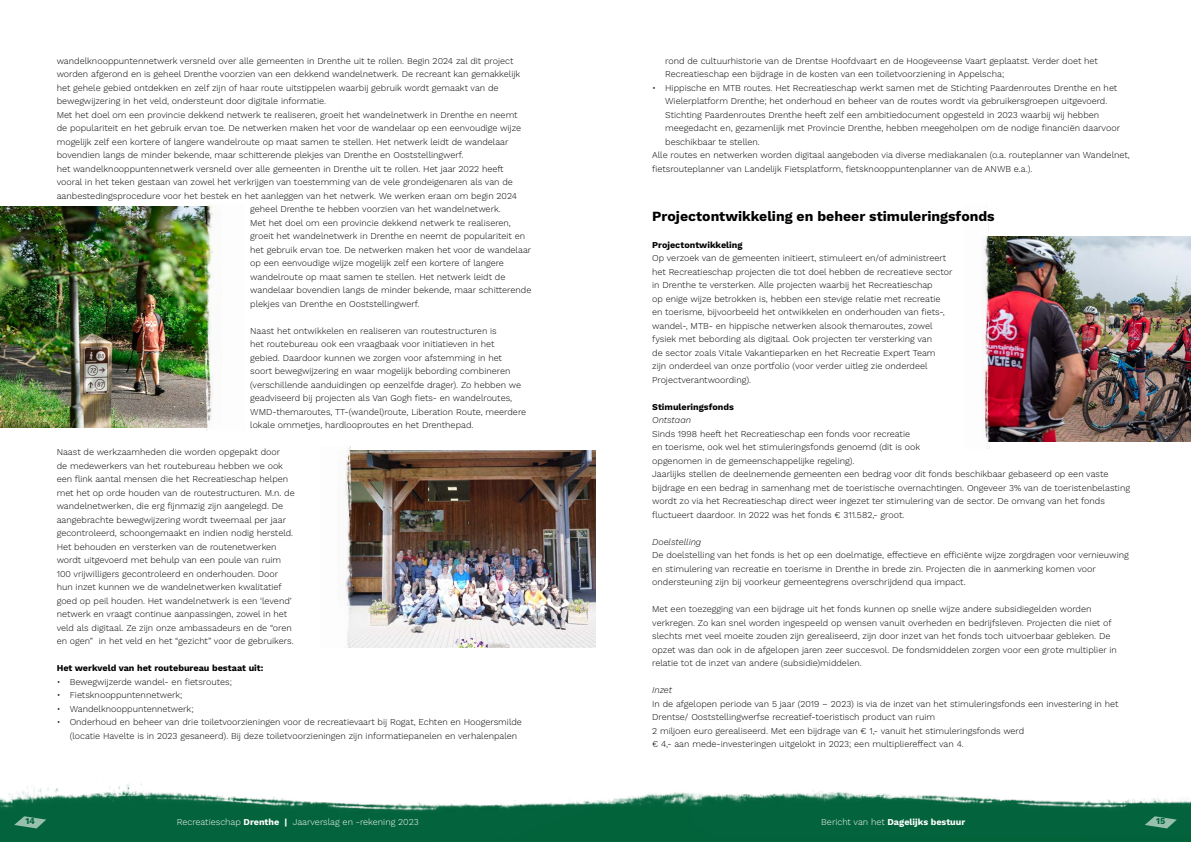
<style>
.page{position:relative;width:1191px;height:842px;background:#fff}
.page>*{position:absolute;margin:0;border:0;box-sizing:border-box;transform-origin:0 0}
.t1{font:700 14px "Work Sans";color:#000}
.t2{font:300 9px/13.5px "Work Sans";color:#000}
.t3{font:700 9px "Work Sans";color:#000}
.t4{font:300 9px "Work Sans";color:#fff}
.t5{font:700 9px "Work Sans";color:#fff}
.t6{font:italic 300 9px "Work Sans";color:#000}
.t7{font:700 9px "Work Sans";color:#00643c}
.s1{font-weight:700}
.s2{font-weight:300}
</style>
<div class="page">
<img style="left:0;top:206px;width:193px;height:221px">
<img style="left:193px;top:205px;width:21px;height:225px">
<img style="left:996px;top:236px;width:195px;height:206px">
<img style="left:984px;top:216px;width:12px;height:232px">
<img style="left:360px;top:451px;width:235px;height:197px">
<img style="left:345px;top:446px;width:15px;height:202px">
<img style="left:0;top:783px;width:1191px;height:59px">
<svg style="left:1144px;top:816px;width:32px;height:12px"></svg>
<svg style="left:14px;top:816px;width:32px;height:12px"></svg>
<p class="t2" style="left:57px;top:54px;width:458px">wandelknooppuntennetwerk versneld over alle gemeenten in Drenthe uit te rollen. Begin 2024 zal dit project</p>
<p class="t2" style="left:57px;top:68px;width:465px">worden afgerond en is geheel Drenthe voorzien van een dekkend wandelnetwerk. De recreant kan gemakkelijk</p>
<p class="t2" style="left:57px;top:81px;width:443px">het gehele gebied ontdekken en zelf zijn of haar route uitstippelen waarbij gebruik wordt gemaakt van de</p>
<p class="t2" style="left:57px;top:95px;width:271px">bewegwijzering in het veld, ondersteunt door digitale informatie.</p>
<p class="t2" style="left:57px;top:108px;width:462px">Met het doel om een provincie dekkend netwerk te realiseren, groeit het wandelnetwerk in Drenthe en neemt</p>
<p class="t2" style="left:57px;top:122px;width:466px">de populariteit en het gebruik ervan toe. De netwerken maken het voor de wandelaar op een eenvoudige wijze</p>
<p class="t2" style="left:57px;top:135px;width:453px">mogelijk zelf een kortere of langere wandelroute op maat samen te stellen. Het netwerk leidt de wandelaar</p>
<p class="t2" style="left:57px;top:149px;width:408px">bovendien langs de minder bekende, maar schitterende plekjes van Drenthe en Ooststellingwerf.</p>
<p class="t2" style="left:57px;top:162px;width:448px">het wandelknooppuntennetwerk versneld over alle gemeenten in Drenthe uit te rollen. Het jaar 2022 heeft</p>
<p class="t2" style="left:57px;top:176px;width:458px">vooral in het teken gestaan van zowel het verkrijgen van toestemming van de vele grondeigenaren als van de</p>
<p class="t2" style="left:57px;top:189px;width:462px">aanbestedingsprocedure voor het bestek en het aanleggen van het netwerk. We werken eraan om begin 2024</p>
<p class="t2" style="left:250px;top:203px;width:252px">geheel Drenthe te hebben voorzien van het wandelnetwerk.</p>
<p class="t2" style="left:250px;top:216px;width:262px">Met het doel om een provincie dekkend netwerk te realiseren,</p>
<p class="t2" style="left:250px;top:230px;width:276px">groeit het wandelnetwerk in Drenthe en neemt de populariteit en</p>
<p class="t2" style="left:250px;top:243px;width:282px">het gebruik ervan toe. De netwerken maken het voor de wandelaar</p>
<p class="t2" style="left:250px;top:257px;width:255px">op een eenvoudige wijze mogelijk zelf een kortere of langere</p>
<p class="t2" style="left:250px;top:270px;width:257px">wandelroute op maat samen te stellen. Het netwerk leidt de</p>
<p class="t2" style="left:250px;top:284px;width:283px">wandelaar bovendien langs de minder bekende, maar schitterende</p>
<p class="t2" style="left:250px;top:297px;width:171px">plekjes van Drenthe en Ooststellingwerf.</p>
<p class="t2" style="left:250px;top:324px;width:277px">Naast het ontwikkelen en realiseren van routestructuren is<br>het routebureau ook een vraagbaak voor initiatieven in het gebied. Daardoor kunnen we zorgen voor afstemming in het<br>soort bewegwijzering en waar mogelijk bebording combineren (verschillende aanduidingen op eenzelfde drager). Zo hebben we geadviseerd bij projecten als Van Gogh fiets- en wandelroutes, WMD-themaroutes, TT-(wandel)route, Liberation Route, meerdere lokale ommetjes, hardlooproutes en het Drenthepad.</p>
<p class="t2" style="left:57px;top:446px;width:240px">Naast de werkzaamheden die worden opgepakt door<br>de medewerkers van het routebureau hebben we ook een flink aantal mensen die het Recreatieschap helpen met het op orde houden van de routestructuren. M.n. de wandelnetwerken, die erg fijnmazig zijn aangelegd. De aangebrachte bewegwijzering wordt tweemaal per jaar gecontroleerd, schoongemaakt en indien nodig hersteld.<br>Het behouden en versterken van de routenetwerken wordt uitgevoerd met behulp van een poule van ruim 100 vrijwilligers gecontroleerd en onderhouden. Door hun inzet kunnen we de wandelnetwerken kwalitatief goed op peil houden. Het wandelnetwerk is een ‘levend’ netwerk en vraagt continue aanpassingen, zowel in het veld als digitaal. Ze zijn onze ambassadeurs en de “oren en ogen” in het veld en het “gezicht” voor de gebruikers.</p>
<p class="t3" style="left:57px;top:663px;width:208px">Het werkveld van het routebureau bestaat uit:</p>
<p class="t2" style="left:57px;top:675px;width:177px">• Bewegwijzerde wandel- en fietsroutes;</p>
<p class="t2" style="left:57px;top:689px;width:127px">• Fietsknooppuntennetwerk;</p>
<p class="t2" style="left:57px;top:702px;width:138px">• Wandelknooppuntennetwerk;</p>
<p class="t2" style="left:70px;top:716px;width:454px;text-indent:-13px">• Onderhoud en beheer van drie toiletvoorzieningen voor de recreatievaart bij Rogat, Echten en Hoogersmilde (locatie Havelte is in 2023 gesaneerd). Bij deze toiletvoorzieningen zijn informatiepanelen en verhalenpalen</p>
<p class="t2" style="left:665px;top:54px;width:434px">rond de cultuurhistorie van de Drentse Hoofdvaart en de Hoogeveense Vaart geplaatst. Verder doet het<br>Recreatieschap een bijdrage in de kosten van een toiletvoorziening in Appelscha;</p>
<p class="t2" style="left:652px;top:81px;width:466px">• Hippische en MTB routes. Het Recreatieschap werkt samen met de Stichting Paardenroutes Drenthe en het</p>
<p class="t2" style="left:665px;top:95px;width:444px">Wielerplatform Drenthe; het onderhoud en beheer van de routes wordt via gebruikersgroepen uitgevoerd.</p>
<p class="t2" style="left:665px;top:108px;width:435px">Stichting Paardenroutes Drenthe heeft zelf een ambitiedocument opgesteld in 2023 waarbij wij hebben</p>
<p class="t2" style="left:665px;top:122px;width:456px">meegedacht en, gezamenlijk met Provincie Drenthe, hebben meegeholpen om de nodige financiën daarvoor</p>
<p class="t2" style="left:665px;top:135px;width:96px">beschikbaar te stellen.</p>
<p class="t2" style="left:652px;top:149px;width:479px">Alle routes en netwerken worden digitaal aangeboden via diverse mediakanalen (o.a. routeplanner van Wandelnet,</p>
<p class="t2" style="left:652px;top:162px;width:382px">fietsrouteplanner van Landelijk Fietsplatform, fietsknooppuntenplanner van de ANWB e.a.).</p>
<h1 class="t1" style="left:652px;top:208px;width:344px">Projectontwikkeling en beheer stimuleringsfonds</h1>
<p class="t3" style="left:652px;top:239px;width:92px">Projectontwikkeling</p>
<p class="t2" style="left:652px;top:252px;width:302px">Op verzoek van de gemeenten initieert, stimuleert en/of administreert het Recreatieschap projecten die tot doel hebben de recreatieve sector in Drenthe te versterken. Alle projecten waarbij het Recreatieschap<br>op enige wijze betrokken is, hebben een stevige relatie met recreatie en toerisme, bijvoorbeeld het ontwikkelen en onderhouden van fiets-, wandel-, MTB- en hippische netwerken alsook themaroutes, zowel fysiek met bebording als digitaal. Ook projecten ter versterking van<br>de sector zoals Vitale Vakantieparken en het Recreatie Expert Team<br>zijn onderdeel van onze portfolio (voor verder uitleg zie onderdeel Projectverantwoording).</p>
<p class="t3" style="left:652px;top:401px;width:83px">Stimuleringsfonds</p>
<p class="t6" style="left:652px;top:414px;width:40px">Ontstaan</p>
<p class="t2" style="left:652px;top:427px;width:479px">Sinds 1998 heeft het Recreatieschap een fonds voor recreatie<br>en toerisme, ook wel het stimuleringsfonds genoemd (dit is ook<br>opgenomen in de gemeenschappelijke regeling).<br>Jaarlijks stellen de deelnemende gemeenten een bedrag voor dit fonds beschikbaar gebaseerd op een vaste bijdrage en een bedrag in samenhang met de toeristische overnachtingen. Ongeveer 3% van de toeristenbelasting wordt zo via het Recreatieschap direct weer ingezet ter stimulering van de sector. De omvang van het fonds fluctueert daardoor. In 2022 was het fonds € 311.582,- groot.</p>
<p class="t6" style="left:652px;top:535px;width:51px">Doelstelling</p>
<p class="t2" style="left:652px;top:549px;width:478px">De doelstelling van het fonds is het op een doelmatige, effectieve en efficiënte wijze zorgdragen voor vernieuwing en stimulering van recreatie en toerisme in Drenthe in brede zin. Projecten die in aanmerking komen voor ondersteuning zijn bij voorkeur gemeentegrens overschrijdend qua impact.</p>
<p class="t2" style="left:652px;top:603px;width:466px">Met een toezegging van een bijdrage uit het fonds kunnen op snelle wijze andere subsidiegelden worden verkregen. Zo kan snel worden ingespeeld op wensen vanuit overheden en bedrijfsleven. Projecten die niet of slechts met veel moeite zouden zijn gerealiseerd, zijn door inzet van het fonds toch uitvoerbaar gebleken. De opzet was dan ook in de afgelopen jaren zeer succesvol. De fondsmiddelen zorgen voor een grote multiplier in relatie tot de inzet van andere (subsidie)middelen.</p>
<p class="t6" style="left:652px;top:684px;width:21px">Inzet</p>
<p class="t2" style="left:652px;top:697px;width:468px">In de afgelopen periode van 5 jaar (2019 – 2023) is via de inzet van het stimuleringsfonds een investering in het Drentse/ Ooststellingwerfse recreatief-toeristisch product van ruim<br>2 miljoen euro gerealiseerd. Met een bijdrage van € 1,- vanuit het stimuleringsfonds werd<br>€ 4,- aan mede-investeringen uitgelokt in 2023; een multipliereffect van 4.</p>
<p class="t7" style="left:25px;top:816px;width:11px">14</p>
<p class="t4" style="left:177px;top:817px;width:243px">Recreatieschap <span class="s1">Drenthe |</span> Jaarverslag en -rekening 2023</p>
<p class="t5" style="left:821px;top:817px;width:146px"><span class="s2">Bericht van het</span> Dagelijks bestuur</p>
<p class="t7" style="left:1156px;top:816px;width:11px">15</p>
</div>
